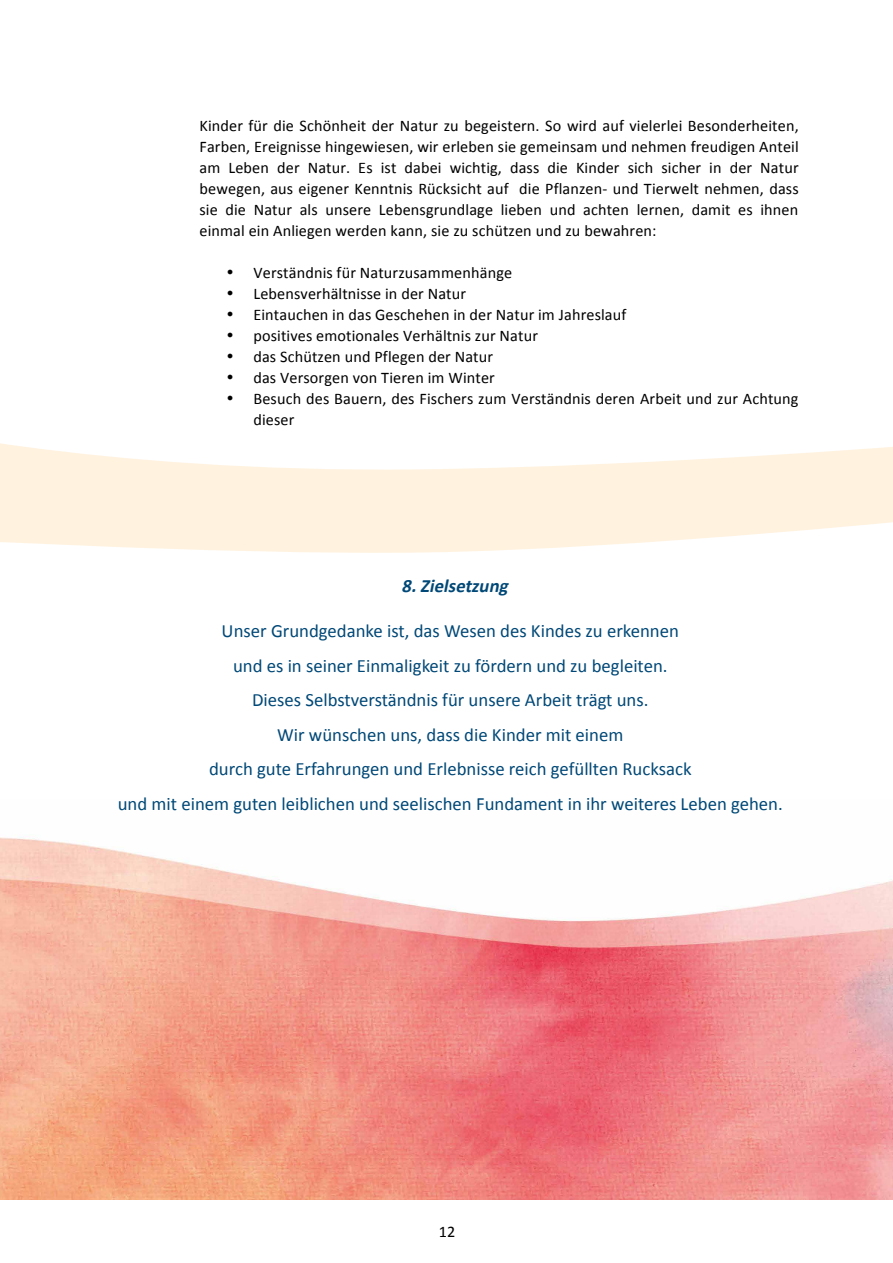
<style>
.page{position:relative;width:893px;height:1263px;background:#fff}
.page>*{position:absolute;margin:0;border:0;box-sizing:border-box;transform-origin:0 0}
.t1{font:18.75px/34.5px "Calibri";color:#004877;text-align:center}
.t2{font:italic 700 18.75px "Calibri";color:#004877}
.t3{font:16.2px/21px "Calibri";letter-spacing:.01em;color:#000;text-align:justify}
</style>
<div class="page">
<img style="left:0;top:837px;width:893px;height:362px">
<svg style="left:0;top:443px;width:893px;height:110px;fill:#fff3e0"></svg>
<p class="t3" style="left:201px;top:115px;width:601px">Kinder für die Schönheit der Natur zu begeistern. So wird auf vielerlei Besonderheiten, Farben, Ereignisse hingewiesen, wir erleben sie gemeinsam und nehmen freudigen Anteil am Leben der Natur. Es ist dabei wichtig, dass die Kinder sich sicher in der Natur bewegen, aus eigener Kenntnis Rücksicht auf die Pflanzen- und Tierwelt nehmen, dass sie die Natur als unsere Lebensgrundlage lieben und achten lernen, damit es ihnen einmal ein Anliegen werden kann, sie zu schützen und zu bewahren:</p>
<p class="t3" style="left:228px;top:262px;width:287px">• Verständnis für Naturzusammenhänge</p>
<p class="t3" style="left:227px;top:283px;width:241px">• Lebensverhältnisse in der Natur</p>
<p class="t3" style="left:227px;top:304px;width:401px">• Eintauchen in das Geschehen in der Natur im Jahreslauf</p>
<p class="t3" style="left:227px;top:325px;width:313px">• positives emotionales Verhältnis zur Natur</p>
<p class="t3" style="left:227px;top:346px;width:268px">• das Schützen und Pflegen der Natur</p>
<p class="t3" style="left:227px;top:367px;width:270px">• das Versorgen von Tieren im Winter</p>
<p class="t3" style="left:254px;top:389px;width:547px;text-indent:-27px">• Besuch des Bauern, des Fischers zum Verständnis deren Arbeit und zur Achtung dieser</p>
<p class="t2" style="left:402px;top:573px;width:112px">8.Zielsetzung</p>
<p class="t1" style="left:118px;top:613px;width:666px">Unser Grundgedanke ist, das Wesen des Kindes zu erkennen<br>und es in seiner Einmaligkeit zu fördern und zu begleiten.<br>Dieses Selbstverständnis für unsere Arbeit trägt uns.<br>Wir wünschen uns, dass die Kinder mit einem<br>durch gute Erfahrungen und Erlebnisse reich gefüllten Rucksack<br>und mit einem guten leiblichen und seelischen Fundament in ihr weiteres Leben gehen.</p>
<p class="t3" style="left:439px;top:1221px;width:18px">12</p>
</div>
